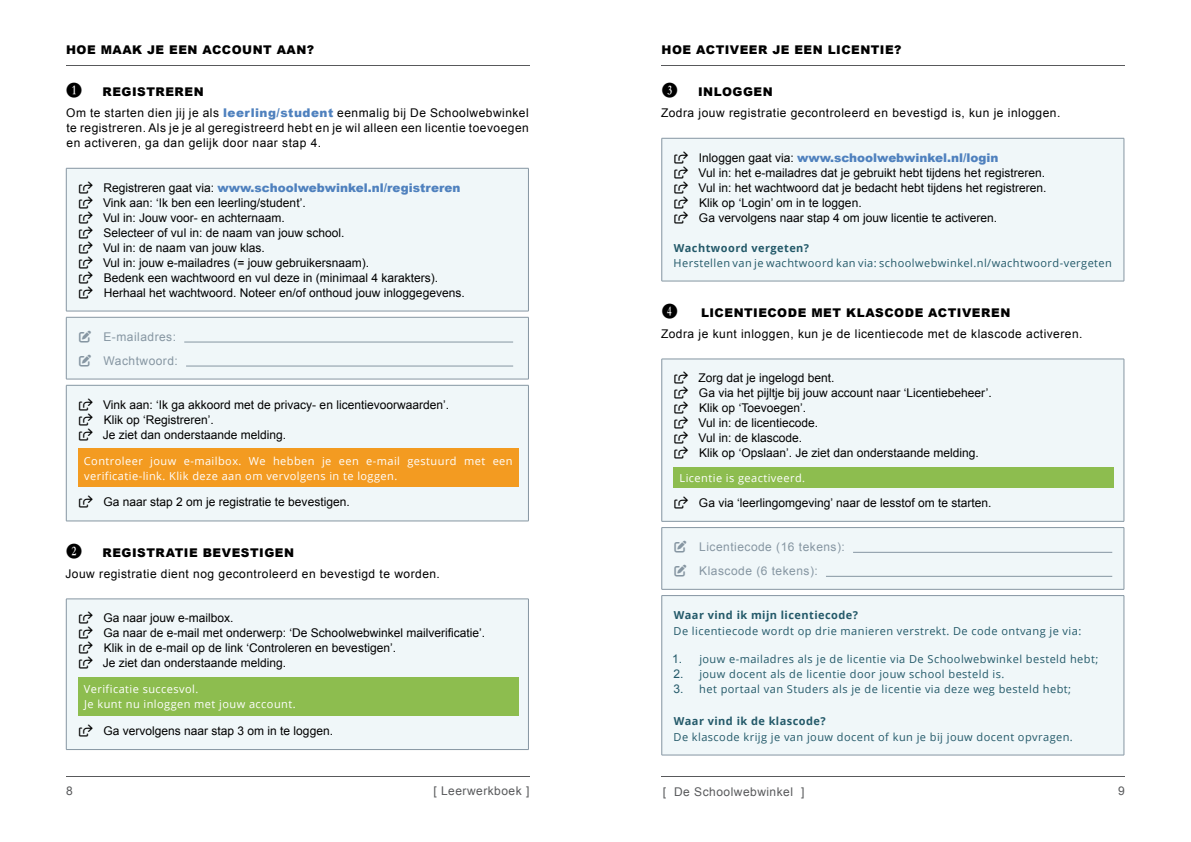
<style>
.page{position:relative;width:1191px;height:842px;background:#fff}
.page>*{position:absolute;margin:0;border:0;box-sizing:border-box;transform-origin:0 0}
.t1{font:14px "Numberpile";color:#000}
.t2{font:12px/15px "Arial";color:#000}
.t3{font:12px/20.7px "Arial";letter-spacing:.04em;color:#000}
.t4{font:900 12px "Arial";letter-spacing:.04em;color:#000}
.t5{font:12px/24px "Arial";letter-spacing:.04em;color:#8696a2}
.t6{font:12px "Arial";letter-spacing:.04em;color:#58595b}
.t7{font:11px "Open Sans";letter-spacing:.04em;color:#235969}
.t8{font:11px/15px "Open Sans";letter-spacing:.04em;color:#fff}
.t9{font:700 11px "Open Sans";letter-spacing:.04em;color:#235969}
.s1{font-weight:900;color:#4f81be}
.s2{font-family:"Arial";font-size:12px}
.s3{font-weight:900}
</style>
<div class="page">
<hr style="left:66px;top:776px;width:463px;height:1px;background:#58595b">
<hr style="left:661px;top:776px;width:463px;height:1px;background:#58595b">
<hr style="left:66px;top:65px;width:463px;height:1px;background:#58595b">
<hr style="left:661px;top:65px;width:463px;height:1px;background:#58595b">
<div style="left:66px;top:168px;width:462px;height:143px;background:#f0f7f9"></div>
<hr style="left:66px;top:168px;width:462px;height:1px;background:#8696a2">
<hr style="left:66px;top:168px;width:1px;height:143px;background:#8696a2">
<hr style="left:528px;top:168px;width:1px;height:143px;background:#8696a2">
<hr style="left:66px;top:311px;width:462px;height:1px;background:#8696a2">
<div style="left:66px;top:317px;width:462px;height:62px;background:#f0f7f9"></div>
<hr style="left:66px;top:317px;width:462px;height:1px;background:#8696a2">
<hr style="left:66px;top:317px;width:1px;height:62px;background:#8696a2">
<hr style="left:528px;top:317px;width:1px;height:62px;background:#8696a2">
<hr style="left:66px;top:379px;width:462px;height:1px;background:#8696a2">
<hr style="left:184px;top:342px;width:329px;height:1px;background:#8696a2">
<hr style="left:186px;top:366px;width:327px;height:1px;background:#8696a2">
<div style="left:66px;top:385px;width:462px;height:136px;background:#f0f7f9"></div>
<hr style="left:66px;top:385px;width:462px;height:1px;background:#8696a2">
<hr style="left:66px;top:385px;width:1px;height:136px;background:#8696a2">
<hr style="left:528px;top:385px;width:1px;height:136px;background:#8696a2">
<hr style="left:66px;top:521px;width:462px;height:1px;background:#8696a2">
<div style="left:78px;top:448px;width:441px;height:39px;background:#f39b21"></div>
<div style="left:66px;top:599px;width:462px;height:150px;background:#f0f7f9"></div>
<hr style="left:66px;top:599px;width:462px;height:1px;background:#8696a2">
<hr style="left:66px;top:599px;width:1px;height:150px;background:#8696a2">
<hr style="left:528px;top:599px;width:1px;height:150px;background:#8696a2">
<hr style="left:66px;top:749px;width:462px;height:1px;background:#8696a2">
<div style="left:78px;top:677px;width:441px;height:39px;background:#8dbd4f"></div>
<div style="left:662px;top:138px;width:462px;height:143px;background:#f0f7f9"></div>
<hr style="left:661px;top:138px;width:463px;height:1px;background:#8696a2">
<hr style="left:661px;top:138px;width:1px;height:143px;background:#8696a2">
<hr style="left:1123px;top:138px;width:1px;height:143px;background:#8696a2">
<hr style="left:661px;top:281px;width:463px;height:1px;background:#8696a2">
<div style="left:662px;top:359px;width:462px;height:162px;background:#f0f7f9"></div>
<hr style="left:661px;top:359px;width:463px;height:1px;background:#8696a2">
<hr style="left:661px;top:359px;width:1px;height:162px;background:#8696a2">
<hr style="left:1123px;top:359px;width:1px;height:162px;background:#8696a2">
<hr style="left:661px;top:521px;width:463px;height:1px;background:#8696a2">
<div style="left:673px;top:467px;width:441px;height:21px;background:#8dbd4f"></div>
<div style="left:662px;top:528px;width:462px;height:61px;background:#f0f7f9"></div>
<hr style="left:661px;top:527px;width:463px;height:1px;background:#8696a2">
<hr style="left:661px;top:528px;width:1px;height:61px;background:#8696a2">
<hr style="left:1123px;top:528px;width:1px;height:61px;background:#8696a2">
<hr style="left:661px;top:589px;width:463px;height:1px;background:#8696a2">
<hr style="left:853px;top:552px;width:259px;height:1px;background:#8696a2">
<hr style="left:826px;top:576px;width:286px;height:1px;background:#8696a2">
<div style="left:662px;top:596px;width:462px;height:159px;background:#f0f7f9"></div>
<hr style="left:661px;top:595px;width:463px;height:1px;background:#8696a2">
<hr style="left:661px;top:596px;width:1px;height:159px;background:#8696a2">
<hr style="left:1123px;top:596px;width:1px;height:159px;background:#8696a2">
<hr style="left:661px;top:755px;width:463px;height:1px;background:#8696a2">
<p class="t4" style="left:66px;top:41px;width:250px">HOE MAAK JE EEN ACCOUNT AAN?</p>
<p class="t4" style="left:661px;top:41px;width:241px">HOE ACTIVEER JE EEN LICENTIE?</p>
<p class="t1" style="left:66px;top:83px;width:18px">B</p>
<p class="t1" style="left:661px;top:83px;width:18px">D</p>
<p class="t4" style="left:698px;top:83px;width:76px">INLOGGEN</p>
<p class="t3" style="left:661px;top:103px;width:401px">Zodra jouw registratie gecontroleerd en bevestigd is, kun je inloggen.</p>
<p class="t2" style="left:698px;top:150px;width:349px">Inloggen gaat via: <span class="s1">www.schoolwebwinkel.nl/login<br></span>Vul in: het e-mailadres dat je gebruikt hebt tijdens het registreren.<br>Vul in: het wachtwoord dat je bedacht hebt tijdens het registreren.<br>Klik op ‘Login’ om in te loggen.<br>Ga vervolgens naar stap 4 om jouw licentie te activeren.</p>
<p class="t9" style="left:674px;top:240px;width:137px">Wachtwoord vergeten?</p>
<p class="t7" style="left:673px;top:255px;width:440px">Herstellen van je wachtwoord kan via: schoolwebwinkel.nl/wachtwoord-vergeten</p>
<p class="t1" style="left:661px;top:304px;width:18px">E</p>
<p class="t4" style="left:701px;top:304px;width:311px">LICENTIECODE MET KLASCODE ACTIVEREN</p>
<p class="t3" style="left:661px;top:323px;width:423px">Zodra je kunt inloggen, kun je de licentiecode met de klascode activeren.</p>
<p class="t2" style="left:698px;top:371px;width:295px">Zorg dat je ingelogd bent.<br>Ga via het pijltje bij jouw account naar ‘Licentiebeheer’.<br>Klik op ‘Toevoegen’.<br>Vul in: de licentiecode.<br>Vul in: de klascode.<br>Klik op ‘Opslaan’. Je ziet dan onderstaande melding.</p>
<p class="t8" style="left:679px;top:470px;width:127px">Licentie is geactiveerd.</p>
<p class="t2" style="left:699px;top:495px;width:294px">Ga via ‘leerlingomgeving’ naar de lesstof om te starten.</p>
<p class="t5" style="left:699px;top:535px;width:147px">Licentiecode (16 tekens):<br>Klascode (6 tekens):</p>
<p class="t9" style="left:674px;top:607px;width:186px">Waar vind ik mijn licentiecode?</p>
<p class="t7" style="left:673px;top:623px;width:409px">De licentiecode wordt op drie manieren verstrekt. De code ontvang je via:</p>
<p class="t7" style="left:672px;top:651px;width:427px"><span class="s2">1.</span> jouw e-mailadres als je de licentie via De Schoolwebwinkel besteld hebt;</p>
<p class="t7" style="left:673px;top:666px;width:332px"><span class="s2">2.</span> jouw docent als de licentie door jouw school besteld is.</p>
<p class="t7" style="left:673px;top:681px;width:399px"><span class="s2">3.</span> het portaal van Studers als je de licentie via deze weg besteld hebt;</p>
<p class="t9" style="left:674px;top:713px;width:153px">Waar vind ik de klascode?</p>
<p class="t7" style="left:673px;top:729px;width:401px">De klascode krijg je van jouw docent of kun je bij jouw docent opvragen.</p>
<p class="t3" style="left:66px;top:82px;width:464px;text-indent:36px"><span class="s3">REGISTREREN<br></span>Om te starten dien jij je als <span class="s1">leerling/student</span> eenmalig bij De Schoolwebwinkel</p>
<p class="t3" style="left:66px;top:121px;width:464px;line-height:15px">te registreren. Als je je al geregistreerd hebt en je wil alleen een licentie toevoegen en activeren, ga dan gelijk door naar stap 4.</p>
<p class="t2" style="left:103px;top:180px;width:363px">Registreren gaat via: <span class="s1">www.schoolwebwinkel.nl/registreren </span>Vink aan: ‘Ik ben een leerling/student’.<br>Vul in: Jouw voor- en achternaam.<br>Selecteer of vul in: de naam van jouw school.<br>Vul in: de naam van jouw klas.<br>Vul in: jouw e-mailadres (= jouw gebruikersnaam).<br>Bedenk een wachtwoord en vul deze in (minimaal 4 karakters).<br>Herhaal het wachtwoord. Noteer en/of onthoud jouw inloggegevens.</p>
<p class="t5" style="left:103px;top:324px;width:76px">E-mailadres:<br>Wachtwoord:</p>
<p class="t2" style="left:103px;top:397px;width:348px">Vink aan: ‘Ik ga akkoord met de privacy- en licentievoorwaarden’.<br>Klik op ‘Registreren’.<br>Je ziet dan onderstaande melding.</p>
<p class="t8" style="left:84px;top:453px;width:430px">Controleer jouw e-mailbox. We hebben je een e-mail gestuurd met een verificatie-link. Klik deze aan om vervolgens in te loggen.</p>
<p class="t2" style="left:103px;top:495px;width:248px">Ga naar stap 2 om je registratie te bevestigen.</p>
<p class="t1" style="left:66px;top:544px;width:18px">C</p>
<p class="t4" style="left:102px;top:544px;width:193px">REGISTRATIE BEVESTIGEN</p>
<p class="t3" style="left:65px;top:563px;width:376px">Jouw registratie dient nog gecontroleerd en bevestigd te worden.</p>
<p class="t2" style="left:103px;top:610px;width:384px">Ga naar jouw e-mailbox.<br>Ga naar de e-mail met onderwerp: ‘De Schoolwebwinkel mailverificatie’.<br>Klik in de e-mail op de link ‘Controleren en bevestigen’.<br>Je ziet dan onderstaande melding.</p>
<p class="t8" style="left:84px;top:681px;width:213px">Verificatie succesvol.<br>Je kunt nu inloggen met jouw account.</p>
<p class="t2" style="left:103px;top:723px;width:231px">Ga vervolgens naar stap 3 om in te loggen.</p>
<p class="t6" style="left:66px;top:783px;width:8px">8</p>
<p class="t6" style="left:433px;top:783px;width:97px">[ Leerwerkboek ]</p>
<p class="t6" style="left:662px;top:784px;width:143px">[ De Schoolwebwinkel ]</p>
<p class="t6" style="left:1118px;top:783px;width:8px">9</p>
</div>
